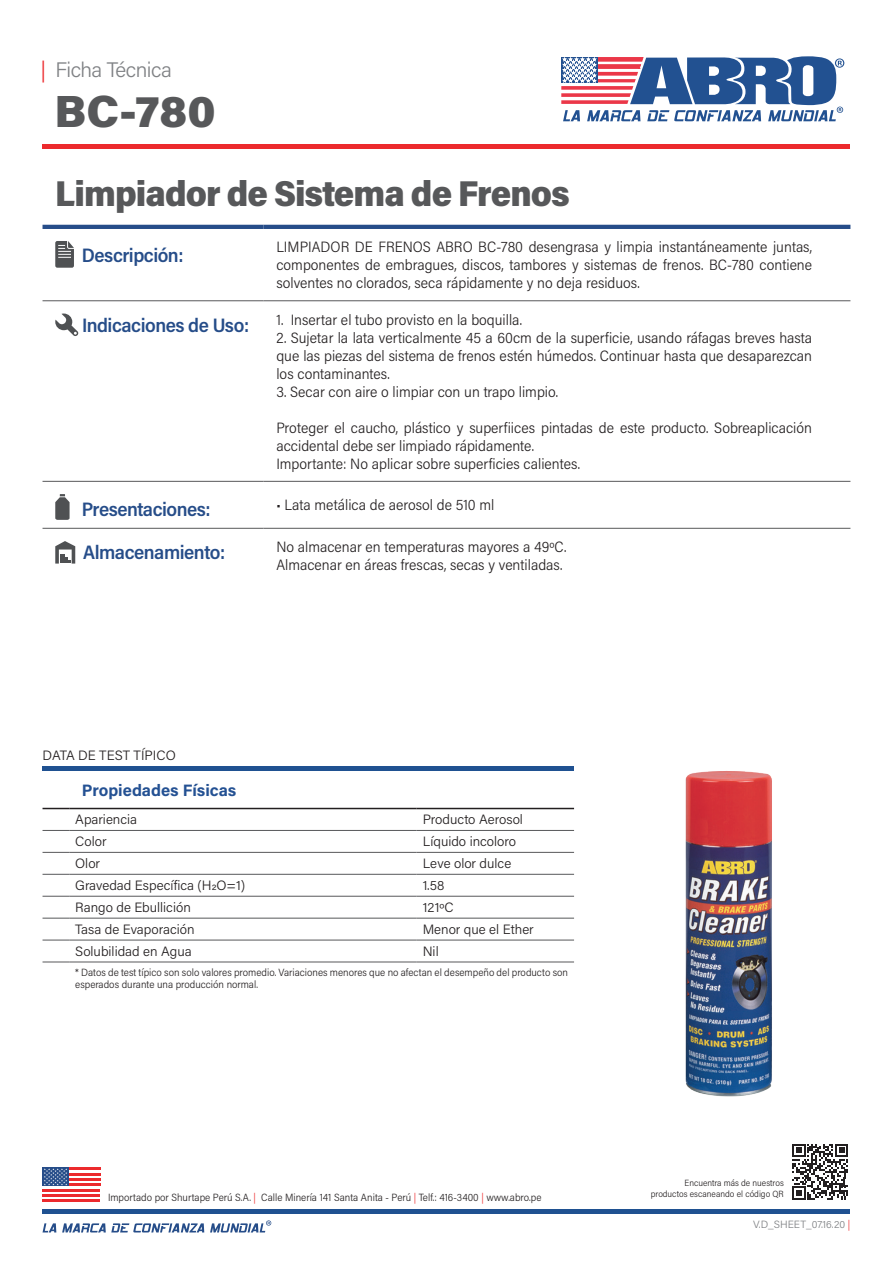
<style>
.page{position:relative;width:893px;height:1263px;background:#fff}
.page>*{position:absolute;margin:0;border:0;box-sizing:border-box;transform-origin:0 0}
.t1{font:900 45px "Acumin Pro";color:#57585a}
.t2{font:900 36px "Acumin Pro Semi Cond";letter-spacing:-.025em;color:#57585a}
.t3{font:300 21px "Acumin Pro";letter-spacing:-.025em;color:#808285}
.t4{font:600 19.5px "Acumin Pro Semi Cond";letter-spacing:-.025em;color:#264d89}
.t5{font:700 16.5px "Acumin Pro";color:#245193}
.t6{font:300 15px/18px "Acumin Pro Semi Cond";color:#231f20;text-align:justify}
.t7{font:300 13.5px "Acumin Pro";color:#231f20}
.t8{font:300 10.5px/12.6px "Acumin Pro Semi Cond";color:#231f20}
.t9{font:300 10.5px "Acumin Pro";letter-spacing:.005em;color:#808285}
.t10{font:300 9px/10.8px "Acumin Pro Semi Cond";color:#231f20;text-align:right}
.s1{color:#ec2a2d}
.s2{font-family:"Acumin Pro Semi Cond";color:#ec2a2d}
</style>
<div class="page">
<svg style="left:561px;top:56px;width:283px;height:65px"></svg>
<svg style="left:43px;top:808px;width:26px;height:1px"></svg>
<hr style="left:69px;top:808px;width:348px;height:1px;background:#231f20">
<hr style="left:417px;top:808px;width:157px;height:1px;background:#231f20">
<svg style="left:43px;top:830px;width:26px;height:1px"></svg>
<hr style="left:69px;top:830px;width:348px;height:1px;background:#57585a">
<hr style="left:417px;top:830px;width:157px;height:1px;background:#57585a">
<svg style="left:43px;top:852px;width:26px;height:1px"></svg>
<hr style="left:69px;top:852px;width:348px;height:1px;background:#57585a">
<hr style="left:417px;top:852px;width:157px;height:1px;background:#57585a">
<svg style="left:43px;top:874px;width:26px;height:1px"></svg>
<hr style="left:69px;top:874px;width:348px;height:1px;background:#57585a">
<hr style="left:417px;top:874px;width:157px;height:1px;background:#57585a">
<svg style="left:43px;top:896px;width:26px;height:1px"></svg>
<hr style="left:69px;top:896px;width:348px;height:1px;background:#57585a">
<hr style="left:417px;top:896px;width:157px;height:1px;background:#57585a">
<svg style="left:43px;top:918px;width:26px;height:1px"></svg>
<hr style="left:69px;top:918px;width:348px;height:1px;background:#57585a">
<hr style="left:417px;top:918px;width:157px;height:1px;background:#57585a">
<svg style="left:43px;top:940px;width:26px;height:1px"></svg>
<hr style="left:69px;top:940px;width:348px;height:1px;background:#57585a">
<hr style="left:417px;top:940px;width:157px;height:1px;background:#57585a">
<hr style="left:417px;top:961px;width:157px;height:1px;background:#57585a">
<svg style="left:43px;top:961px;width:26px;height:1px"></svg>
<hr style="left:69px;top:961px;width:348px;height:1px;background:#57585a">
<hr style="left:43px;top:300px;width:221px;height:1px;background:#57585a">
<hr style="left:264px;top:300px;width:586px;height:1px;background:#57585a">
<hr style="left:43px;top:481px;width:221px;height:1px;background:#57585a">
<hr style="left:264px;top:481px;width:586px;height:1px;background:#57585a">
<hr style="left:43px;top:528px;width:221px;height:1px;background:#57585a">
<hr style="left:264px;top:528px;width:586px;height:1px;background:#57585a">
<hr style="left:43px;top:225px;width:221px;height:4px;background:#264d89">
<hr style="left:264px;top:225px;width:586px;height:4px;background:#264d89">
<svg style="left:55px;top:241px;width:19px;height:27px"></svg>
<svg style="left:55px;top:313px;width:24px;height:23px"></svg>
<svg style="left:55px;top:494px;width:15px;height:26px"></svg>
<svg style="left:55px;top:541px;width:20px;height:23px"></svg>
<hr style="left:43px;top:145px;width:807px;height:4px;background:#ec2a2d">
<hr style="left:43px;top:767px;width:531px;height:4px;background:#1f5191">
<hr style="left:69px;top:1167px;width:31px;height:3px;background:#ec2a2d">
<hr style="left:69px;top:1173px;width:31px;height:2px;background:#ec2a2d">
<hr style="left:69px;top:1178px;width:31px;height:3px;background:#ec2a2d">
<hr style="left:69px;top:1183px;width:31px;height:3px;background:#ec2a2d">
<hr style="left:43px;top:1189px;width:57px;height:2px;background:#ec2a2d">
<hr style="left:43px;top:1194px;width:57px;height:3px;background:#ec2a2d">
<hr style="left:43px;top:1199px;width:57px;height:3px;background:#ec2a2d">
<div style="left:43px;top:1167px;width:26px;height:19px;background:#264d89"></div>
<svg style="left:44px;top:1168px;width:23px;height:17px"></svg>
<svg style="left:43px;top:1223px;width:13px;height:9px"></svg>
<svg style="left:62px;top:1223px;width:142px;height:9px"></svg>
<svg style="left:210px;top:1220px;width:61px;height:12px"></svg>
<hr style="left:43px;top:1210px;width:807px;height:4px;background:#1f5191">
<svg style="left:792px;top:1144px;width:56px;height:56px"></svg>
<img style="left:685px;top:771px;width:87px;height:326px">
<h3 class="t3" style="left:40px;top:55px;width:133px"><span class="s1">|</span> Ficha Técnica</h3>
<h1 class="t1" style="left:54px;top:79px;width:163px">BC-780</h1>
<h2 class="t2" style="left:55px;top:168px;width:516px">Limpiador de Sistema de Frenos</h2>
<h3 class="t4" style="left:82px;top:241px;width:103px">Descripción:</h3>
<p class="t6" style="left:276px;top:237px;width:537px">LIMPIADOR DE FRENOS ABRO BC-780 desengrasa y limpia instantáneamente juntas, componentes de embragues, discos, tambores y sistemas de frenos. BC-780 contiene solventes no clorados, seca rápidamente y no deja residuos.</p>
<h3 class="t4" style="left:82px;top:311px;width:169px">Indicaciones de Uso:</h3>
<p class="t6" style="left:276px;top:310px;width:247px">1. Insertar el tubo provisto en la boquilla.</p>
<p class="t6" style="left:276px;top:328px;width:537px">2. Sujetar la lata verticalmente 45 a 60cm de la superficie, usando ráfagas breves hasta que las piezas del sistema de frenos estén húmedos. Continuar hasta que desaparezcan los contaminantes.</p>
<p class="t6" style="left:276px;top:382px;width:283px">3. Secar con aire o limpiar con un trapo limpio.</p>
<p class="t6" style="left:276px;top:418px;width:537px;text-align:left">Proteger el caucho, plástico y superfiices pintadas de este producto. Sobreaplicación accidental debe ser limpiado rápidamente.<br>Importante: No aplicar sobre superficies calientes.</p>
<h3 class="t4" style="left:82px;top:495px;width:130px">Presentaciones:</h3>
<p class="t6" style="left:276px;top:495px;width:220px">• Lata metálica de aerosol de 510 ml</p>
<h3 class="t4" style="left:83px;top:538px;width:143px">Almacenamiento:</h3>
<p class="t6" style="left:276px;top:537px;width:291px">No almacenar en temperaturas mayores a 49ºC.<br>Almacenar en áreas frescas, secas y ventiladas.</p>
<p class="t7" style="left:43px;top:746px;width:135px">DATA DE TEST TÍPICO</p>
<p class="t5" style="left:82px;top:778px;width:156px">Propiedades Físicas</p>
<p class="t7" style="left:75px;top:810px;width:63px">Apariencia</p>
<p class="t7" style="left:423px;top:810px;width:102px">Producto Aerosol</p>
<p class="t7" style="left:75px;top:832px;width:33px">Color</p>
<p class="t7" style="left:423px;top:832px;width:95px">Líquido incoloro</p>
<p class="t7" style="left:75px;top:854px;width:26px">Olor</p>
<p class="t7" style="left:423px;top:854px;width:90px">Leve olor dulce</p>
<p class="t7" style="left:75px;top:876px;width:171px">Gravedad Específica (H2O=1)</p>
<p class="t7" style="left:423px;top:876px;width:23px">1.58</p>
<p class="t7" style="left:75px;top:898px;width:117px">Rango de Ebullición</p>
<p class="t7" style="left:423px;top:898px;width:32px">121ºC</p>
<p class="t7" style="left:75px;top:920px;width:121px">Tasa de Evaporación</p>
<p class="t7" style="left:423px;top:920px;width:113px">Menor que el Ether</p>
<p class="t7" style="left:75px;top:942px;width:118px">Solubilidad en Agua</p>
<p class="t7" style="left:423px;top:942px;width:17px">Nil</p>
<p class="t8" style="left:75px;top:965px;width:494px">* Datos de test típico son solo valores promedio. Variaciones menores que no afectan el desempeño del producto son esperados durante una producción normal.</p>
<p class="t8" style="left:108px;top:1191px;width:435px">Importado por Shurtape Perú S.A. <span class="s1">|</span> Calle Minería 141 Santa Anita - Perú <span class="s1">|</span> Telf.: 416-3400 <span class="s1">|</span> www.abro.pe</p>
<p class="t10" style="left:651px;top:1177px;width:135px">Encuentra más de nuestros productos escaneando el código QR</p>
<p class="t9" style="left:753px;top:1217px;width:99px">V.D_SHEET_07.16.20 <span class="s2">|</span></p>
</div>
